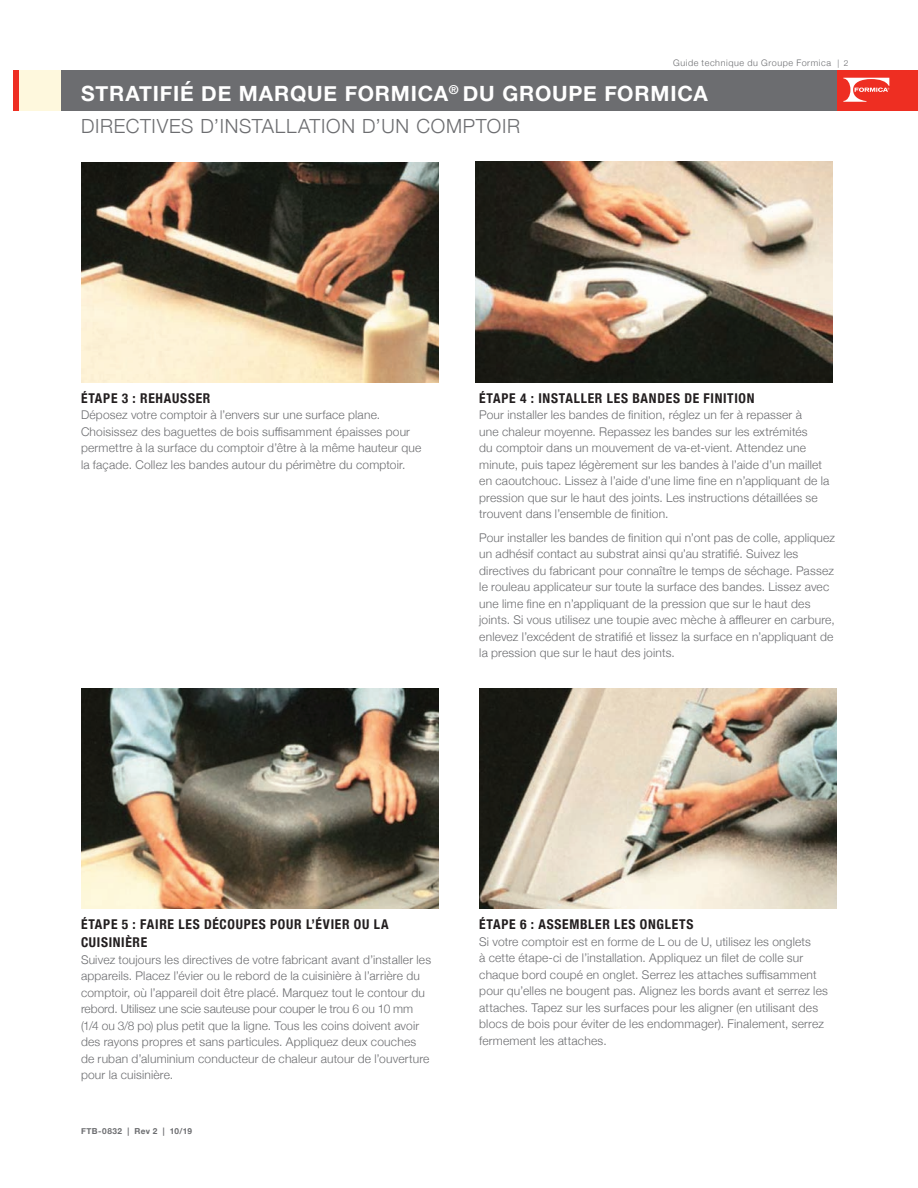
<style>
.page{position:relative;width:918px;height:1188px;background:#fff}
.page>*{position:absolute;margin:0;border:0;box-sizing:border-box;transform-origin:0 0}
.t1{font:700 21px "Helvetica Neue";letter-spacing:.04em;color:#fff}
.t2{font:300 19.5px "Helvetica Neue";letter-spacing:.04em;color:#6c6d70}
.t3{font:700 condensed 13.5px/18px "Helvetica Neue";letter-spacing:.055em;color:#231f20}
.t4{font:300 12px/16.5px "Helvetica Neue";letter-spacing:.015em;color:#6c6d70}
.t5{font:300 9px "Helvetica Neue";letter-spacing:.065em;color:#6c6d70}
.t6{font:700 8.25px "Helvetica Neue";letter-spacing:.05em;color:#6c6d70}
.s1{font-size:8.25px}
</style>
<div class="page">
<div style="left:16px;top:70px;width:65px;height:40px;background:#fef8dd"></div>
<div style="left:14px;top:70px;width:5px;height:40px;background:#ee2e22"></div>
<div style="left:62px;top:70px;width:775px;height:40px;background:#6c6d70"></div>
<div style="left:837px;top:70px;width:81px;height:40px;background:#ee2e22"></div>
<svg style="left:843px;top:78px;width:46px;height:24px"></svg>
<img style="left:81px;top:162px;width:358px;height:220px">
<img style="left:81px;top:688px;width:358px;height:221px">
<img style="left:475px;top:162px;width:358px;height:220px">
<img style="left:479px;top:688px;width:358px;height:221px">
<p class="t5" style="left:673px;top:56px;width:177px">Guide technique du Groupe Formica <span class="s1">| 2</span></p>
<h1 class="t1" style="left:81px;top:77px;width:628px">STRATIFIÉ DE MARQUE FORMICA<sup>®</sup> DU GROUPE FORMICA</h1>
<h2 class="t2" style="left:81px;top:111px;width:441px">DIRECTIVES D’INSTALLATION D’UN COMPTOIR</h2>
<p class="t3" style="left:81px;top:388px;width:131px">ÉTAPE 3 : REHAUSSER</p>
<p class="t4" style="left:81px;top:406px;width:342px">Déposez votre comptoir à l’envers sur une surface plane.<br>Choisissez des baguettes de bois suffisamment épaisses pour permettre à la surface du comptoir d’être à la même hauteur que la façade. Collez les bandes autour du périmètre du comptoir.</p>
<p class="t3" style="left:479px;top:388px;width:277px">ÉTAPE 4 : INSTALLER LES BANDES DE FINITION</p>
<p class="t4" style="left:479px;top:406px;width:352px">Pour installer les bandes de finition, réglez un fer à repasser à<br>une chaleur moyenne. Repassez les bandes sur les extrémités<br>du comptoir dans un mouvement de va-et-vient. Attendez une minute, puis tapez légèrement sur les bandes à l’aide d’un maillet en caoutchouc. Lissez à l’aide d’une lime fine en n’appliquant de la pression que sur le haut des joints. Les instructions détaillées se trouvent dans l’ensemble de finition.</p>
<p class="t4" style="left:479px;top:528px;width:357px">Pour installer les bandes de finition qui n’ont pas de colle, appliquez un adhésif contact au substrat ainsi qu’au stratifié. Suivez les directives du fabricant pour connaître le temps de séchage. Passez le rouleau applicateur sur toute la surface des bandes. Lissez avec une lime fine en n’appliquant de la pression que sur le haut des joints. Si vous utilisez une toupie avec mèche à affleurer en carbure, enlevez l’excédent de stratifié et lissez la surface en n’appliquant de la pression que sur le haut des joints.</p>
<p class="t3" style="left:81px;top:914px;width:309px">ÉTAPE 5 : FAIRE LES DÉCOUPES POUR L’ÉVIER OU LA<br>CUISINIÈRE</p>
<p class="t4" style="left:81px;top:950px;width:352px">Suivez toujours les directives de votre fabricant avant d’installer les appareils. Placez l’évier ou le rebord de la cuisinière à l’arrière du comptoir, où l’appareil doit être placé. Marquez tout le contour du rebord. Utilisez une scie sauteuse pour couper le trou 6 ou 10 mm (1/4 ou 3/8 po) plus petit que la ligne. Tous les coins doivent avoir des rayons propres et sans particules. Appliquez deux couches de ruban d’aluminium conducteur de chaleur autour de l’ouverture pour la cuisinière.</p>
<p class="t6" style="left:81px;top:1125px;width:113px">FTB-0832 | Rev 2 | 10/19</p>
<p class="t3" style="left:479px;top:914px;width:216px">ÉTAPE 6 : ASSEMBLER LES ONGLETS</p>
<p class="t4" style="left:479px;top:932px;width:350px">Si votre comptoir est en forme de L ou de U, utilisez les onglets<br>à cette étape-ci de l’installation. Appliquez un filet de colle sur chaque bord coupé en onglet. Serrez les attaches suffisamment pour qu’elles ne bougent pas. Alignez les bords avant et serrez les attaches. Tapez sur les surfaces pour les aligner (en utilisant des blocs de bois pour éviter de les endommager). Finalement, serrez fermement les attaches.</p>
</div>
